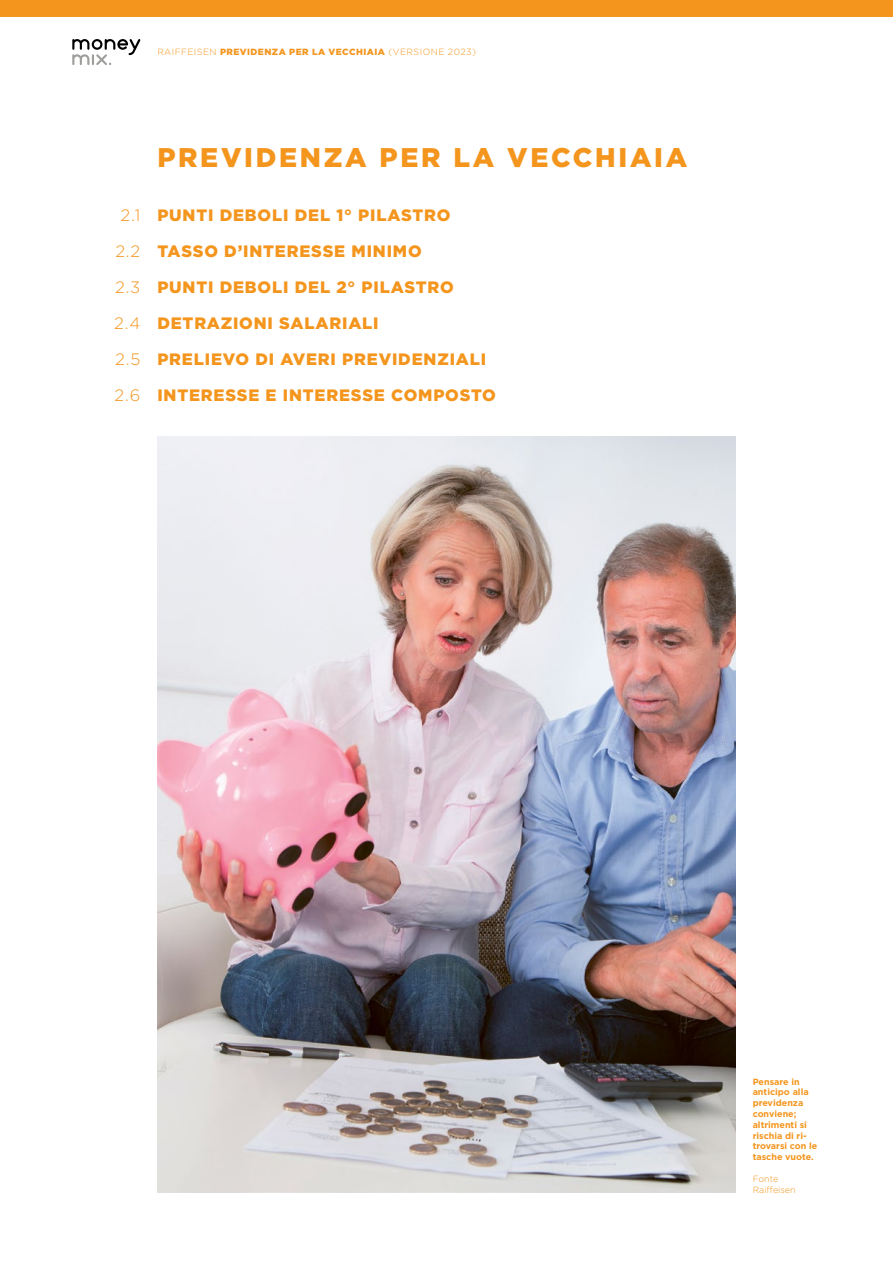
<style>
.page{position:relative;width:893px;height:1263px;background:#fff}
.page>*{position:absolute;margin:0;border:0;box-sizing:border-box;transform-origin:0 0}
.t1{font:900 27px "Gotham";letter-spacing:.1em;color:#f4951d}
.t2{font:900 16.5px/36px "Gotham";letter-spacing:.05em;color:#f4951d}
.t3{font:300 16.5px/36px "Gotham";color:#f4951d;text-align:center}
.t4{font:700 9px/10.8px "Gotham";color:#f4951d}
.t5{font:300 9px "Gotham";letter-spacing:.05em;color:#f4951d}
.t6{font:300 9px/10.8px "Gotham";color:#f4951d}
.s1{font-weight:900}
</style>
<div class="page">
<div style="left:0;top:0;width:893px;height:17px;background:#f4951d"></div>
<svg style="left:72px;top:39px;width:68px;height:26px"></svg>
<img style="left:157px;top:437px;width:579px;height:756px">
<p class="t5" style="left:157px;top:47px;width:320px">RAIFFEISEN <span class="s1">PREVIDENZA PER LA VECCHIAIA</span> (VERSIONE 2023)</p>
<p class="t3" style="left:114px;top:197px;width:28px">2.1<br>2.2<br>2.3<br>2.4<br>2.5<br>2.6</p>
<h1 class="t1" style="left:157px;top:139px;width:531px">PREVIDENZA PER LA VECCHIAIA</h1>
<p class="t2" style="left:157px;top:197px;width:340px">PUNTI DEBOLI DEL 1° PILASTRO<br>TASSO D’INTERESSE MINIMO<br>PUNTI DEBOLI DEL 2° PILASTRO<br>DETRAZIONI SALARIALI<br>PRELIEVO DI AVERI PREVIDENZIALI<br>INTERESSE E INTERESSE COMPOSTO</p>
<p class="t4" style="left:753px;top:1076px;width:66px">Pensare in anticipo alla previdenza conviene; altrimenti si rischia di ri&shy;trovarsi con le tasche vuote.</p>
<p class="t6" style="left:753px;top:1173px;width:45px">Fonte<br>Raiffeisen</p>
</div>
